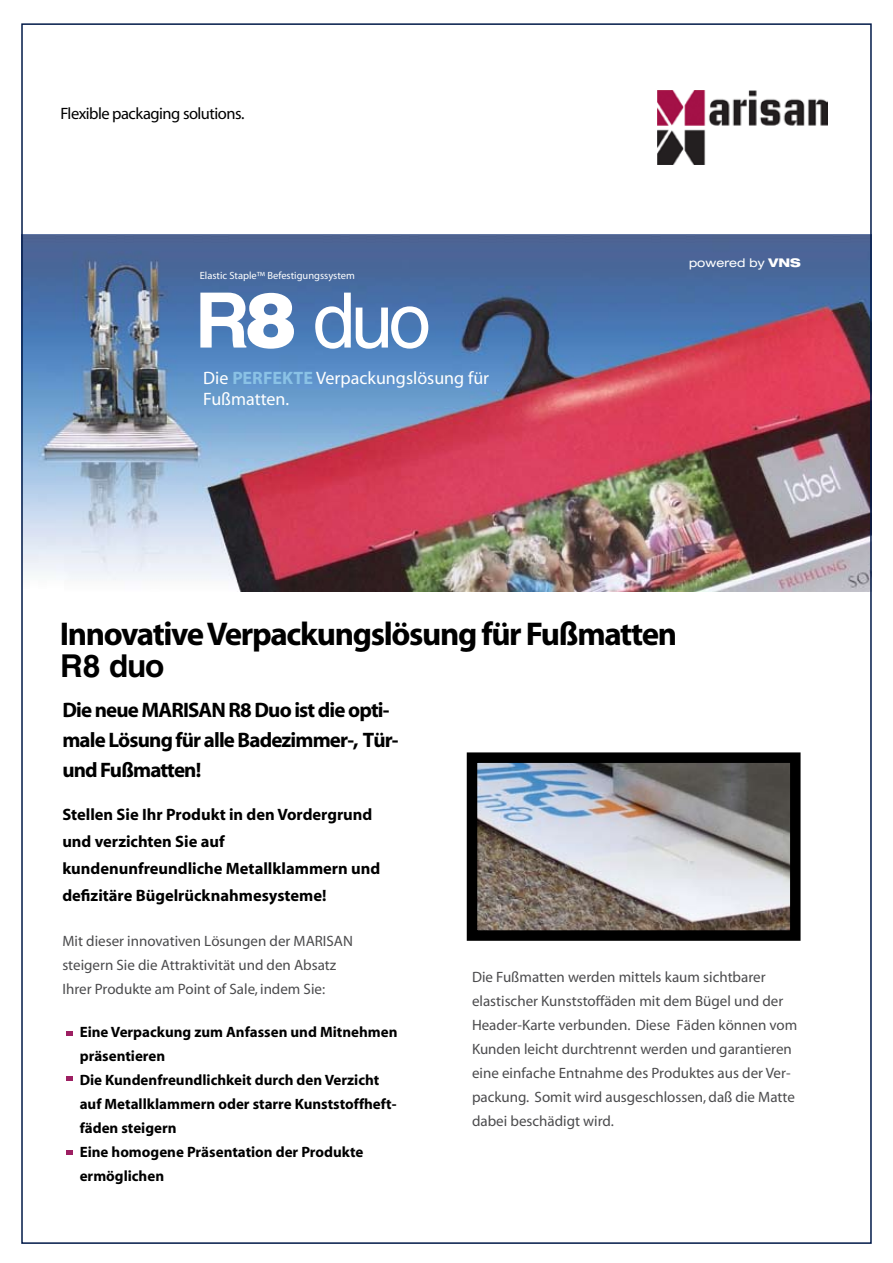
<style>
.page{position:relative;width:893px;height:1263px;background:#fff}
.page>*{position:absolute;margin:0;border:0;box-sizing:border-box;transform-origin:0 0}
.t1{font:76.5px "Helvetica";color:#fff}
.t2{font:700 33px "Myriad";letter-spacing:-.04em;color:#000}
.t3{font:700 31.5px "Helvetica";color:#000}
.t4{font:700 21px/30px "Myriad";letter-spacing:-.04em;color:#000}
.t5{font:18px/21.6px "Myriad";color:#fff}
.t6{font:700 16.5px/27px "Myriad";color:#000}
.t7{font:16.5px "Myriad";letter-spacing:-.03em;color:#000}
.t8{font:15px/24px "Myriad";color:#4b4b4d}
.t9{font:700 15px/24px "Myriad";color:#000}
.t10{font:expanded 12px "Helvetica Neue";color:#fff}
.t11{font:10.5px "Myriad";color:#fff}
.s1{font-weight:700}
.s2{font-weight:900}
.s3{font-weight:700;color:#8ac2e6}
.s4{font-weight:800}
</style>
<div class="page">
<img style="left:478px;top:763px;width:311px;height:167px">
<div style="left:467px;top:752px;width:333px;height:189px;border:10px solid #000"></div>
<img style="left:658px;top:91px;width:170px;height:74px">
<img style="left:24px;top:234px;width:845px;height:357px">
<svg style="left:66px;top:1031px;width:7px;height:5px"></svg>
<svg style="left:66px;top:1150px;width:7px;height:5px"></svg>
<svg style="left:66px;top:1076px;width:7px;height:5px"></svg>
<p class="t7" style="left:60px;top:106px;width:186px">Flexible packaging solutions.</p>
<p class="t11" style="left:200px;top:270px;width:157px">Elastic Staple™ Befestigungssystem</p>
<h1 class="t1" style="left:195px;top:276px;width:238px"><span class="s1">R</span><span class="s2">8</span> duo</h1>
<p class="t5" style="left:203px;top:368px;width:287px">Die <span class="s3">PERFEKTE</span> Verpackungslösung für<br>Fußmatten.</p>
<p class="t10" style="left:689px;top:256px;width:113px">powered by <span class="s4">VNS</span></p>
<h2 class="t2" style="left:60px;top:617px;width:619px">Innovative Verpackungslösung für Fußmatten</h2>
<h3 class="t3" style="left:60px;top:646px;width:106px">R8 duo</h3>
<h3 class="t4" style="left:62px;top:696px;width:338px">Die neue MARISAN R8 Duo ist die opti&shy;male Lösung für alle Badezimmer-, Tür&shy;und Fußmatten!</h3>
<p class="t6" style="left:62px;top:802px;width:319px">Stellen Sie Ihr Produkt in den Vordergrund und verzichten Sie auf kundenunfreundliche Metallklammern und defizitäre Bügelrücknahmesysteme!</p>
<p class="t8" style="left:62px;top:930px;width:292px">Mit dieser innovativen Lösungen der MARISAN steigern Sie die Attraktivität und den Absatz<br>Ihrer Produkte am Point of Sale, indem Sie:</p>
<p class="t9" style="left:80px;top:1021px;width:319px">Eine Verpackung zum Anfassen und Mitnehmen präsentieren<br>Die Kundenfreundlichkeit durch den Verzicht auf Metallklammern oder starre Kunststoffheft&shy;fäden steigern<br>Eine homogene Präsentation der Produkte ermöglichen</p>
<p class="t8" style="left:472px;top:966px;width:327px">Die Fußmatten werden mittels kaum sichtbarer elastischer Kunststoffäden mit dem Bügel und der Header-Karte verbunden. Diese Fäden können vom Kunden leicht durchtrennt werden und garantieren eine einfache Entnahme des Produktes aus der Ver&shy;packung. Somit wird ausgeschlossen, daß die Matte dabei beschädigt wird.</p>
</div>
